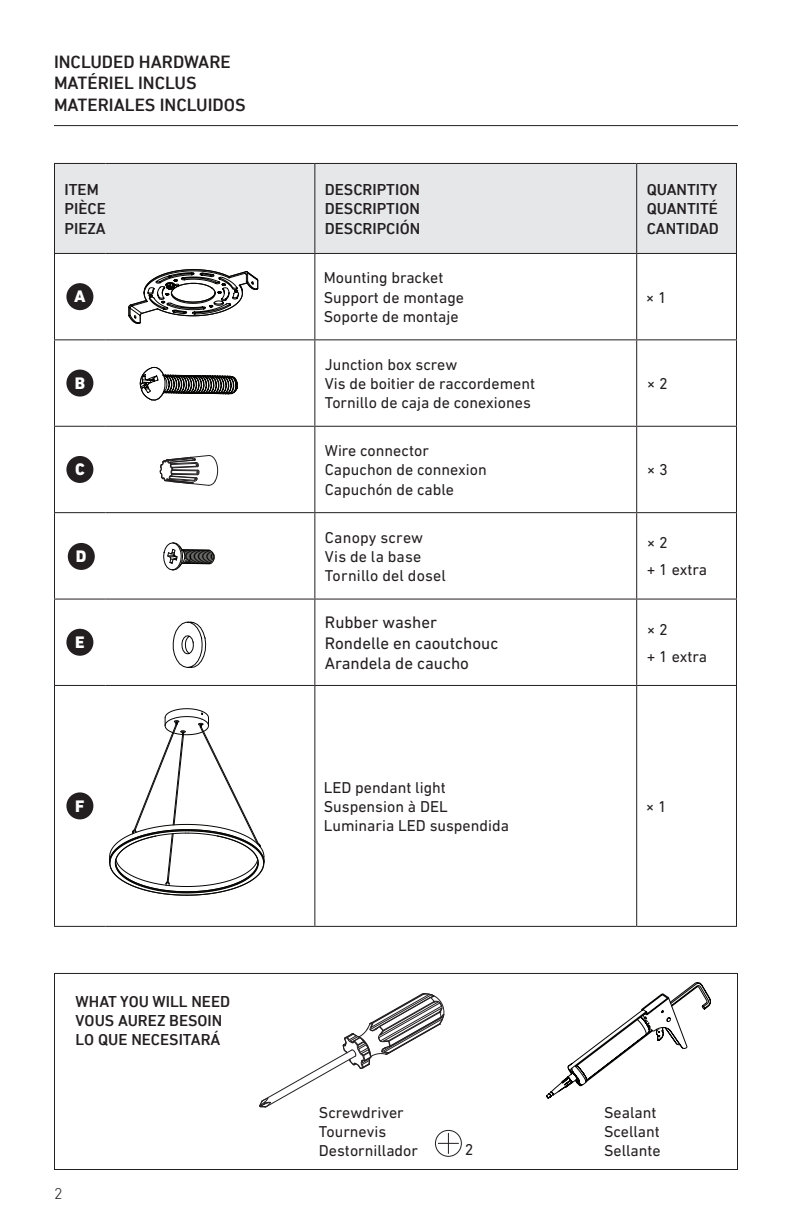
<style>
.page{position:relative;width:792px;height:1224px;background:#fff}
.page>*{position:absolute;margin:0;border:0;box-sizing:border-box;transform-origin:0 0}
.Titles{font:500 18px/21.6px "DIN Next LT Pro";color:#231f20}
.t1{font:17px/20.4px "DIN Next LT Pro";color:#231f20}
.t2{font:800 17px "DIN Next LT Pro";color:#fff}
.t3{font:16px/19.2px "DIN Next LT Pro";color:#231f20}
.Titles-2{font:500 16px/19.2px "DIN Next LT Pro";color:#231f20}
.t4{font:300 16px "DIN Next LT Pro";color:#231f20}
</style>
<div class="page">
<div style="left:55px;top:164px;width:681px;height:89px;background:#e6e7e9"></div>
<hr style="left:314px;top:164px;width:1px;height:89px;background:#231f20">
<hr style="left:636px;top:164px;width:1px;height:89px;background:#231f20">
<hr style="left:54px;top:253px;width:51px;height:1px;background:#231f20">
<hr style="left:105px;top:253px;width:210px;height:1px;background:#231f20">
<hr style="left:315px;top:253px;width:322px;height:1px;background:#231f20">
<hr style="left:314px;top:254px;width:1px;height:85px;background:#231f20">
<hr style="left:637px;top:253px;width:100px;height:1px;background:#231f20">
<hr style="left:636px;top:254px;width:1px;height:85px;background:#231f20">
<hr style="left:54px;top:339px;width:51px;height:1px;background:#231f20">
<hr style="left:105px;top:339px;width:210px;height:1px;background:#231f20">
<hr style="left:315px;top:339px;width:322px;height:1px;background:#231f20">
<hr style="left:314px;top:340px;width:1px;height:86px;background:#231f20">
<hr style="left:637px;top:339px;width:100px;height:1px;background:#231f20">
<hr style="left:636px;top:340px;width:1px;height:86px;background:#231f20">
<hr style="left:54px;top:426px;width:51px;height:1px;background:#231f20">
<hr style="left:105px;top:426px;width:210px;height:1px;background:#231f20">
<hr style="left:315px;top:426px;width:322px;height:1px;background:#231f20">
<hr style="left:314px;top:427px;width:1px;height:85px;background:#231f20">
<hr style="left:637px;top:426px;width:100px;height:1px;background:#231f20">
<hr style="left:636px;top:427px;width:1px;height:85px;background:#231f20">
<hr style="left:54px;top:512px;width:51px;height:1px;background:#231f20">
<hr style="left:105px;top:512px;width:210px;height:1px;background:#231f20">
<hr style="left:315px;top:512px;width:322px;height:1px;background:#231f20">
<hr style="left:314px;top:513px;width:1px;height:86px;background:#231f20">
<hr style="left:637px;top:512px;width:100px;height:1px;background:#231f20">
<hr style="left:636px;top:513px;width:1px;height:86px;background:#231f20">
<hr style="left:54px;top:599px;width:51px;height:1px;background:#231f20">
<hr style="left:105px;top:599px;width:210px;height:1px;background:#231f20">
<hr style="left:315px;top:599px;width:322px;height:1px;background:#231f20">
<hr style="left:314px;top:600px;width:1px;height:85px;background:#231f20">
<hr style="left:637px;top:599px;width:100px;height:1px;background:#231f20">
<hr style="left:636px;top:600px;width:1px;height:85px;background:#231f20">
<hr style="left:54px;top:685px;width:51px;height:1px;background:#231f20">
<hr style="left:105px;top:685px;width:210px;height:1px;background:#231f20">
<hr style="left:315px;top:685px;width:322px;height:1px;background:#231f20">
<hr style="left:314px;top:686px;width:1px;height:240px;background:#231f20">
<hr style="left:637px;top:685px;width:100px;height:1px;background:#231f20">
<hr style="left:636px;top:686px;width:1px;height:240px;background:#231f20">
<hr style="left:54px;top:926px;width:51px;height:1px;background:#231f20">
<hr style="left:105px;top:926px;width:210px;height:1px;background:#231f20">
<hr style="left:315px;top:926px;width:322px;height:1px;background:#231f20">
<hr style="left:637px;top:926px;width:100px;height:1px;background:#231f20">
<hr style="left:54px;top:163px;width:51px;height:1px;background:#231f20">
<hr style="left:54px;top:164px;width:1px;height:89px;background:#231f20">
<hr style="left:105px;top:163px;width:210px;height:1px;background:#231f20">
<hr style="left:315px;top:163px;width:322px;height:1px;background:#231f20">
<hr style="left:637px;top:163px;width:100px;height:1px;background:#231f20">
<hr style="left:736px;top:164px;width:1px;height:89px;background:#231f20">
<hr style="left:54px;top:254px;width:1px;height:85px;background:#231f20">
<hr style="left:736px;top:254px;width:1px;height:85px;background:#231f20">
<hr style="left:54px;top:340px;width:1px;height:86px;background:#231f20">
<hr style="left:736px;top:340px;width:1px;height:86px;background:#231f20">
<hr style="left:54px;top:427px;width:1px;height:85px;background:#231f20">
<hr style="left:736px;top:427px;width:1px;height:85px;background:#231f20">
<hr style="left:54px;top:513px;width:1px;height:86px;background:#231f20">
<hr style="left:736px;top:513px;width:1px;height:86px;background:#231f20">
<hr style="left:54px;top:600px;width:1px;height:85px;background:#231f20">
<hr style="left:736px;top:600px;width:1px;height:85px;background:#231f20">
<hr style="left:54px;top:686px;width:1px;height:240px;background:#231f20">
<hr style="left:736px;top:686px;width:1px;height:240px;background:#231f20">
<div style="left:66px;top:283px;width:27px;height:27px;background:#231f20;border-radius:50%"></div>
<div style="left:66px;top:370px;width:27px;height:27px;background:#231f20;border-radius:50%"></div>
<div style="left:66px;top:456px;width:27px;height:27px;background:#231f20;border-radius:50%"></div>
<div style="left:66px;top:629px;width:27px;height:27px;background:#231f20;border-radius:50%"></div>
<div style="left:66px;top:792px;width:27px;height:27px;background:#231f20;border-radius:50%"></div>
<hr style="left:54px;top:125px;width:684px;height:1px;background:#231f20">
<svg style="left:259px;top:993px;width:185px;height:115px"></svg>
<div style="left:435px;top:1130px;width:27px;height:27px;border:1px solid #231f20;border-radius:50%"></div>
<svg style="left:438px;top:1133px;width:21px;height:21px"></svg>
<div style="left:54px;top:973px;width:684px;height:197px;border:1px solid #231f20"></div>
<svg style="left:546px;top:982px;width:165px;height:116px"></svg>
<svg style="left:173px;top:622px;width:33px;height:46px"></svg>
<svg style="left:159px;top:455px;width:59px;height:31px"></svg>
<svg style="left:140px;top:367px;width:98px;height:33px"></svg>
<svg style="left:163px;top:543px;width:51px;height:28px"></svg>
<svg style="left:129px;top:269px;width:129px;height:55px"></svg>
<div style="left:68px;top:543px;width:27px;height:27px;background:#231f20;border-radius:50%"></div>
<svg style="left:109px;top:709px;width:156px;height:186px"></svg>
<p class="Titles" style="left:54px;top:50px;width:193px">INCLUDED HARDWARE<br>MATÉRIEL INCLUS<br>MATERIALES INCLUIDOS</p>
<p class="Titles-2" style="left:64px;top:180px;width:43px">ITEM<br>PIÈCE<br>PIEZA</p>
<p class="Titles-2" style="left:325px;top:180px;width:97px;text-align:justify">DESCRIPTION DESCRIPTION DESCRIPCIÓN</p>
<p class="Titles-2" style="left:647px;top:180px;width:74px;text-align:justify">QUANTITY QUANTITÉ CANTIDAD</p>
<p class="t2" style="left:74px;top:287px;width:13px">A</p>
<p class="t2" style="left:75px;top:373px;width:12px">B</p>
<p class="t2" style="left:75px;top:459px;width:11px">C</p>
<p class="t2" style="left:76px;top:546px;width:12px">D</p>
<p class="t2" style="left:75px;top:632px;width:11px">E</p>
<p class="t2" style="left:75px;top:796px;width:11px">F</p>
<p class="Titles-2" style="left:76px;top:991px;width:156px">WHAT YOU WILL NEED<br>VOUS AUREZ BESOIN<br>LO QUE NECESITARÁ</p>
<p class="t4" style="left:54px;top:1184px;width:10px">2</p>
<p class="t3" style="left:324px;top:268px;width:142px">Mounting bracket<br>Support de montage<br>Soporte de montaje</p>
<p class="t3" style="left:325px;top:355px;width:212px">Junction box screw<br>Vis de boitier de raccordement<br>Tornillo de caja de conexiones</p>
<p class="t3" style="left:325px;top:441px;width:164px">Wire connector<br>Capuchon de connexion<br>Capuchón de cable</p>
<p class="t3" style="left:325px;top:527px;width:100px">Canopy screw</p>
<p class="t3" style="left:325px;top:547px;width:98px">Vis de la base</p>
<p class="t3" style="left:325px;top:566px;width:123px">Tornillo del dosel</p>
<p class="t3" style="left:646px;top:287px;width:23px">× 1</p>
<p class="t3" style="left:647px;top:374px;width:23px">× 2</p>
<p class="t3" style="left:647px;top:460px;width:23px">× 3</p>
<p class="t3" style="left:647px;top:533px;width:23px">× 2</p>
<p class="t3" style="left:647px;top:560px;width:62px">+ 1 extra</p>
<p class="t1" style="left:325px;top:612px;width:175px">Rubber washer<br>Rondelle en caoutchouc<br>Arandela de caucho</p>
<p class="t3" style="left:647px;top:619px;width:23px">× 2</p>
<p class="t3" style="left:647px;top:647px;width:62px">+ 1 extra</p>
<p class="t3" style="left:324px;top:777px;width:187px">LED pendant light<br>Suspension à DEL<br>Luminaria LED suspendida</p>
<p class="t3" style="left:646px;top:797px;width:23px">× 1</p>
<p class="t3" style="left:319px;top:1102px;width:101px">Screwdriver<br>Tournevis<br>Destornillador</p>
<p class="t3" style="left:465px;top:1140px;width:10px">2</p>
<p class="t3" style="left:604px;top:1102px;width:58px">Sealant<br>Scellant<br>Sellante</p>
</div>
